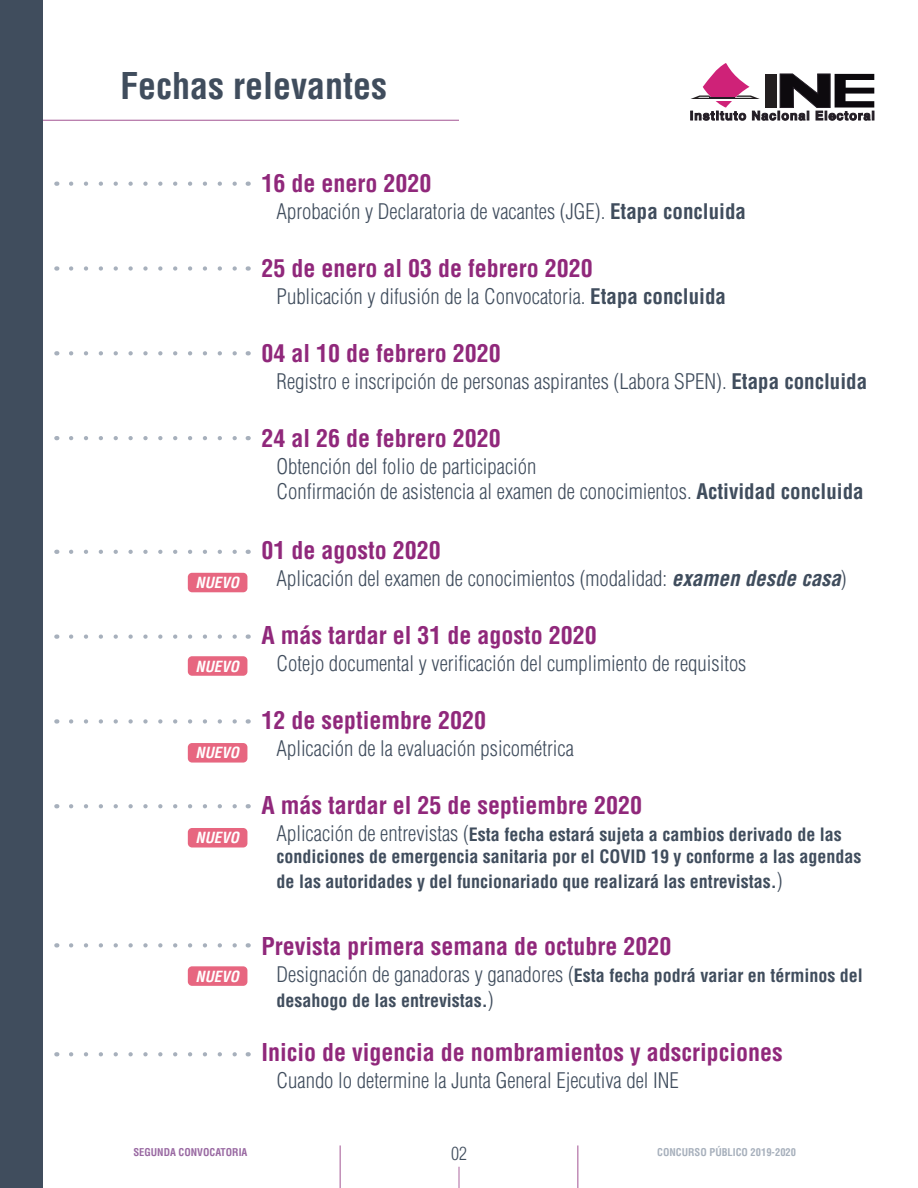
<style>
.page{position:relative;width:918px;height:1188px;background:#fff}
.page>*{position:absolute;margin:0;border:0;box-sizing:border-box;transform-origin:0 0}
.t1{font:700 condensed 36px "Helvetica LT Std";color:#404d5d}
.t2{font:700 condensed 24px "Helvetica LT Std";color:#90287b}
.t3{font:300 condensed 21px/25.2px "Helvetica LT Std";color:#404d5d}
.t4{font:700 condensed 18px/21.6px "Helvetica LT Std";color:#404d5d}
.t5{font:300 condensed 18px "Helvetica LT Std";color:#404d5d}
.t6{font:italic 700 condensed 15px "Helvetica LT Std";color:#fff}
.t7{font:700 condensed 10.5px "Helvetica LT Std";color:#a7b0bc}
.t8{font:700 condensed 10.5px "Helvetica LT Std";color:#9969a2}
.s1{font-weight:700}
.s2{font-weight:700;font-style:italic}
.s3{font-weight:300;font-size:21px}
.s4{font-weight:700;font-size:18px}
</style>
<div class="page">
<svg style="left:459px;top:1167px;width:1px;height:21px"></svg>
<hr style="left:340px;top:1145px;width:1px;height:43px;background:#ad679f">
<hr style="left:577px;top:1145px;width:1px;height:43px;background:#ad679f">
<svg style="left:71px;top:182px;width:166px;height:4px"></svg>
<svg style="left:71px;top:266px;width:166px;height:5px"></svg>
<svg style="left:71px;top:351px;width:166px;height:4px"></svg>
<svg style="left:71px;top:436px;width:166px;height:4px"></svg>
<svg style="left:71px;top:550px;width:166px;height:4px"></svg>
<svg style="left:71px;top:634px;width:166px;height:5px"></svg>
<svg style="left:71px;top:719px;width:166px;height:5px"></svg>
<svg style="left:71px;top:804px;width:166px;height:4px"></svg>
<svg style="left:71px;top:943px;width:166px;height:5px"></svg>
<svg style="left:71px;top:1052px;width:166px;height:4px"></svg>
<hr style="left:0;top:120px;width:459px;height:1px;background:#ad679f">
<div style="left:0;top:0;width:43px;height:1188px;background:#404d5d"></div>
<div style="left:188px;top:573px;width:59px;height:19px;background:#e76680;border-radius:4px"></div>
<div style="left:188px;top:656px;width:59px;height:20px;background:#e76680;border-radius:4px"></div>
<div style="left:188px;top:743px;width:59px;height:20px;background:#e76680;border-radius:4px"></div>
<div style="left:188px;top:828px;width:59px;height:20px;background:#e76680;border-radius:4px"></div>
<div style="left:188px;top:966px;width:59px;height:20px;background:#e76680;border-radius:4px"></div>
<svg style="left:691px;top:63px;width:183px;height:58px"></svg>
<h1 class="t1" style="left:120px;top:63px;width:268px">Fechas relevantes</h1>
<p class="t2" style="left:262px;top:168px;width:171px">16 de enero 2020</p>
<p class="t3" style="left:277px;top:199px;width:471px">Aprobación y Declaratoria de vacantes (JGE). <span class="s1">Etapa concluida</span></p>
<p class="t2" style="left:262px;top:253px;width:333px">25 de enero al 03 de febrero 2020</p>
<p class="t3" style="left:277px;top:284px;width:451px">Publicación y difusión de la Convocatoria. <span class="s1">Etapa concluida</span></p>
<p class="t2" style="left:262px;top:338px;width:241px">04 al 10 de febrero 2020</p>
<p class="t3" style="left:277px;top:369px;width:592px">Registro e inscripción de personas aspirantes (Labora SPEN). <span class="s1">Etapa concluida</span></p>
<p class="t2" style="left:262px;top:423px;width:241px">24 al 26 de febrero 2020</p>
<p class="t3" style="left:277px;top:454px;width:589px">Obtención del folio de participación<br>Confirmación de asistencia al examen de conocimientos. <span class="s1">Actividad concluida</span></p>
<p class="t6" style="left:196px;top:573px;width:45px">NUEVO</p>
<p class="t6" style="left:196px;top:657px;width:45px">NUEVO</p>
<p class="t6" style="left:196px;top:743px;width:45px">NUEVO</p>
<p class="t6" style="left:196px;top:828px;width:45px">NUEVO</p>
<p class="t6" style="left:196px;top:967px;width:45px">NUEVO</p>
<p class="t2" style="left:262px;top:536px;width:181px">01 de agosto 2020</p>
<p class="t3" style="left:277px;top:566px;width:572px">Aplicación del examen de conocimientos (modalidad: <span class="s2">examen desde casa</span>)</p>
<p class="t2" style="left:262px;top:621px;width:337px">A más tardar el 31 de agosto 2020</p>
<p class="t3" style="left:277px;top:651px;width:471px">Cotejo documental y verificación del cumplimiento de requisitos</p>
<p class="t2" style="left:262px;top:706px;width:226px">12 de septiembre 2020</p>
<p class="t3" style="left:277px;top:736px;width:299px">Aplicación de la evaluación psicométrica</p>
<p class="t2" style="left:262px;top:791px;width:382px">A más tardar el 25 de septiembre 2020</p>
<p class="t4" style="left:277px;top:824px;width:586px"><span class="s3">Aplicación de entrevistas (</span>Esta fecha estará sujeta a cambios derivado de las condiciones de emergencia sanitaria por el COVID 19 y conforme a las agendas</p>
<p class="t4" style="left:277px;top:871px;width:508px">de las autoridades y del funcionariado que realizará las entrevistas.<span class="s3">)</span></p>
<p class="t2" style="left:262px;top:931px;width:411px">Prevista primera semana de octubre 2020</p>
<p class="t3" style="left:277px;top:961px;width:588px">Designación de ganadoras y ganadores (<span class="s4">Esta fecha podrá variar en términos del</span></p>
<p class="t4" style="left:277px;top:989px;width:219px">desahogo de las entrevistas.<span class="s3">)</span></p>
<p class="t2" style="left:262px;top:1037px;width:523px">Inicio de vigencia de nombramientos y adscripciones</p>
<p class="t3" style="left:277px;top:1068px;width:404px">Cuando lo determine la Junta General Ejecutiva del INE</p>
<p class="t8" style="left:133px;top:1146px;width:116px">SEGUNDA CONVOCATORIA</p>
<p class="t5" style="left:451px;top:1142px;width:17px">02</p>
<p class="t7" style="left:657px;top:1146px;width:140px">CONCURSO PÚBLICO 2019-2020</p>
</div>
